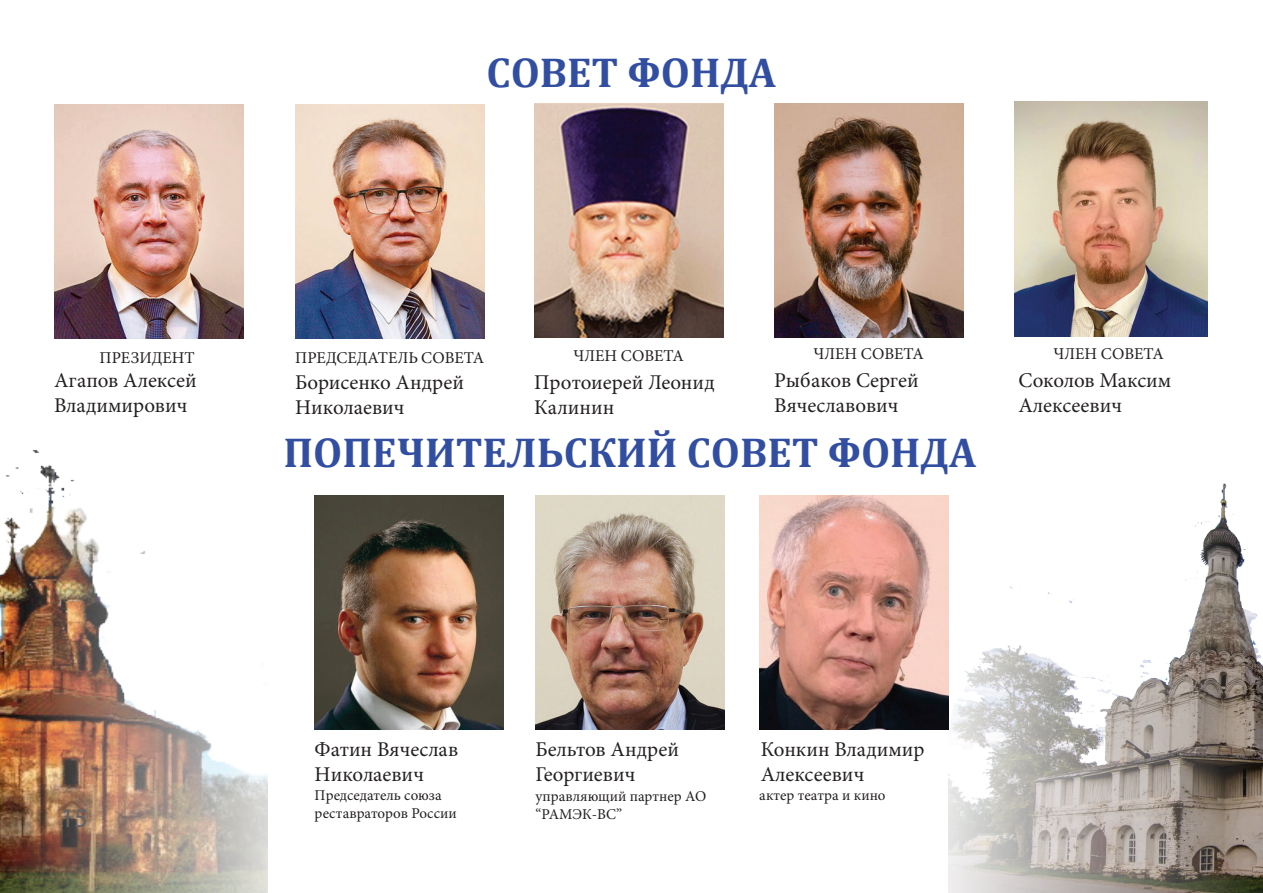
<style>
.page{position:relative;width:1263px;height:893px;background:#fff}
.page>*{position:absolute;margin:0;border:0;box-sizing:border-box;transform-origin:0 0}
.t1{font:700 42px "Cambria";color:#324ea1}
.t2{font:27px "Myriad Pro";color:#636366}
.t3{font:21px/25.2px "Minion Pro";color:#231f20}
.t4{font:16.5px "Minion Pro";color:#231f20}
.t5{font:15px/18px "Minion Pro";color:#231f20}
</style>
<div class="page">
<img style="left:948px;top:483px;width:315px;height:410px">
<img style="left:0;top:449px;width:267px;height:444px">
<img style="left:54px;top:104px;width:189px;height:234px">
<img style="left:774px;top:104px;width:189px;height:233px">
<img style="left:1014px;top:102px;width:193px;height:234px">
<img style="left:534px;top:104px;width:189px;height:233px">
<img style="left:315px;top:495px;width:189px;height:234px">
<img style="left:536px;top:495px;width:188px;height:234px">
<img style="left:759px;top:495px;width:189px;height:234px">
<img style="left:295px;top:104px;width:189px;height:234px">
<h1 class="t1" style="left:487px;top:47px;width:291px">СОВЕТ ФОНДА</h1>
<p class="t4" style="left:100px;top:347px;width:97px">ПРЕЗИДЕНТ</p>
<p class="t3" style="left:54px;top:367px;width:144px">Агапов Алексей<br>Владимирович</p>
<p class="t4" style="left:295px;top:347px;width:191px">ПРЕДСЕДАТЕЛЬ СОВЕТА</p>
<p class="t4" style="left:573px;top:344px;width:112px">ЧЛЕН СОВЕТА</p>
<p class="t4" style="left:813px;top:343px;width:112px">ЧЛЕН СОВЕТА</p>
<p class="t4" style="left:1053px;top:342px;width:112px">ЧЛЕН СОВЕТА</p>
<p class="t3" style="left:295px;top:370px;width:170px">Борисенко Андрей<br>Николаевич</p>
<p class="t3" style="left:534px;top:370px;width:182px">Протоиерей Леонид<br>Калинин</p>
<p class="t3" style="left:774px;top:368px;width:146px">Рыбаков Сергей<br>Вячеславович</p>
<p class="t3" style="left:1018px;top:367px;width:154px">Соколов Максим<br>Алексеевич</p>
<h1 class="t1" style="left:284px;top:427px;width:694px">ПОПЕЧИТЕЛЬСКИЙ СОВЕТ ФОНДА</h1>
<p class="t2" style="left:60px;top:801px;width:29px">15</p>
<p class="t3" style="left:315px;top:736px;width:145px">Фатин Вячеслав<br>Николаевич</p>
<p class="t3" style="left:536px;top:736px;width:145px">Бельтов Андрей<br>Георгиевич</p>
<p class="t3" style="left:761px;top:736px;width:165px">Конкин Владимир<br>Алексеевич</p>
<p class="t5" style="left:315px;top:787px;width:144px">Председатель союза реставраторов России</p>
<p class="t5" style="left:536px;top:787px;width:172px">управляющий партнер АО “РАМЭК-ВС”</p>
<p class="t5" style="left:759px;top:787px;width:128px">актер театра и кино</p>
</div>
